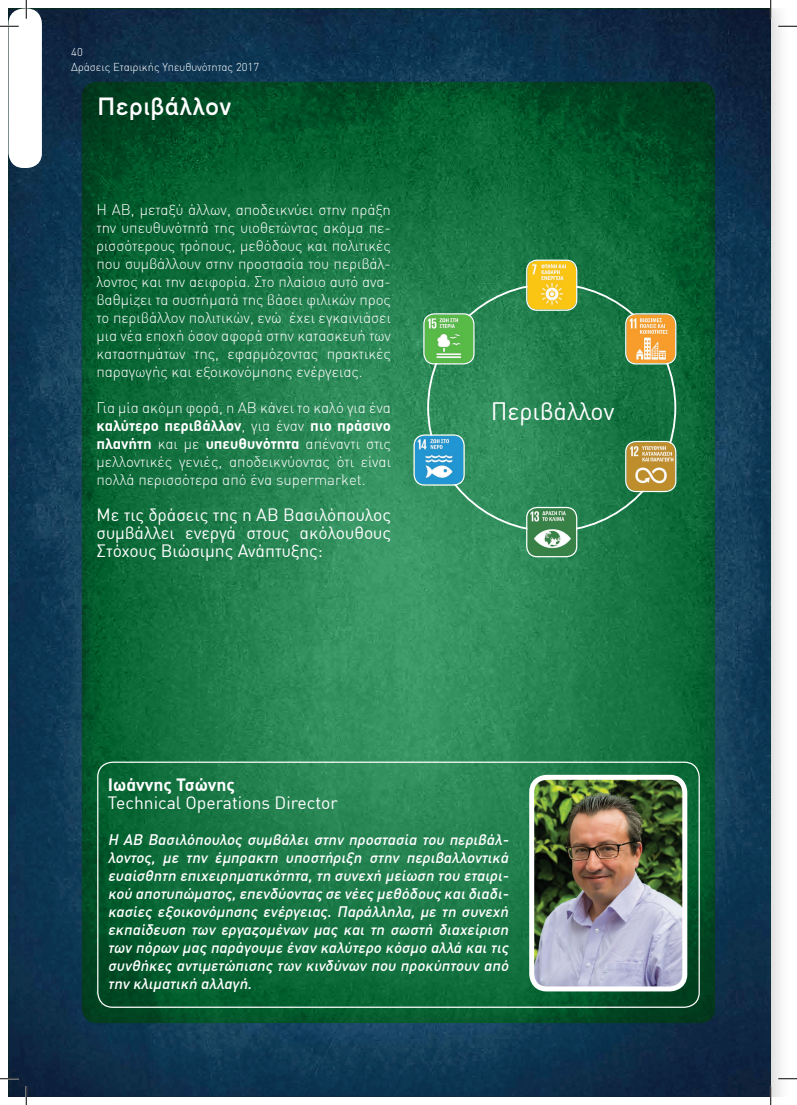
<style>
.page{position:relative;width:797px;height:1105px;background:#fff}
.page>*{position:absolute;margin:0;border:0;box-sizing:border-box;transform-origin:0 0}
.t1{font:500 25px "CF Dromon";color:#fff}
.t2{font:24.75px "DIN Greek";color:#fff}
.t3{font:17.5px/18px "DIN Greek";color:#fff;text-align:justify}
.t4{font:700 17.5px "DIN Greek";color:#fff}
.t5{font:300 15px/18px "DIN Greek";color:#fff;text-align:justify}
.t6{font:italic 500 15px/18px "DIN Greek";letter-spacing:-.005em;color:#fff;text-align:justify}
.t7{font:300 11.25px "DIN Greek";color:#fff}
.s1{font-weight:700}
</style>
<div class="page">
<div style="left:9px;top:9px;width:779px;height:1087px;background:#231f20;opacity:.3"></div>
<img style="left:527px;top:261px;width:49px;height:49px">
<div style="left:526px;top:260px;width:51px;height:51px;border:1px solid #fff;border-radius:10px"></div>
<img style="left:424px;top:314px;width:49px;height:49px">
<div style="left:423px;top:313px;width:51px;height:51px;border:1px solid #fff;border-radius:10px"></div>
<img style="left:415px;top:436px;width:48px;height:48px">
<div style="left:413px;top:434px;width:52px;height:52px;border:1px solid #fff;border-radius:10px"></div>
<img style="left:527px;top:508px;width:49px;height:48px">
<div style="left:526px;top:507px;width:51px;height:50px;border:1px solid #fff;border-radius:10px"></div>
<img style="left:626px;top:314px;width:49px;height:49px">
<div style="left:625px;top:313px;width:51px;height:51px;border:1px solid #fff;border-radius:10px"></div>
<img style="left:626px;top:442px;width:49px;height:49px">
<div style="left:625px;top:441px;width:51px;height:51px;border:1px solid #fff;border-radius:10px"></div>
<div style="left:9px;top:9px;width:33px;height:159px;background:#fff;border-radius:15px"></div>
<svg style="left:0;top:25px;width:19px;height:2px"></svg>
<svg style="left:778px;top:25px;width:19px;height:2px"></svg>
<svg style="left:0;top:1078px;width:19px;height:1px"></svg>
<svg style="left:778px;top:1078px;width:19px;height:1px"></svg>
<svg style="left:25px;top:0;width:2px;height:19px"></svg>
<svg style="left:25px;top:1086px;width:2px;height:19px"></svg>
<svg style="left:770px;top:0;width:1px;height:19px"></svg>
<svg style="left:770px;top:1086px;width:1px;height:19px"></svg>
<p class="t7" style="left:71px;top:46px;width:13px">40</p>
<p class="t7" style="left:71px;top:61px;width:189px">Δράσεις Εταιρικής Yπευθυνότητας 2017</p>
<h1 class="t1" style="left:96px;top:90px;width:137px">Περιβάλλον</h1>
<p class="t5" style="left:96px;top:201px;width:296px">Η ΑΒ, μεταξύ άλλων, αποδεικνύει στην πράξη την υπευθυνότητά της υιοθετώντας ακόμα πε&shy;ρισσότερους τρόπους, μεθόδους και πολιτικές που συμβάλλουν στην προστασία του περιβάλ&shy;λοντος και την αειφορία. Στο πλαίσιο αυτό ανα&shy;βαθμίζει τα συστήματά της βάσει φιλικών προς το περιβάλλον πολιτικών, ενώ έχει εγκαινιάσει μια νέα εποχή όσον αφορά στην κατασκευή των καταστημάτων της, εφαρμόζοντας πρακτικές παραγωγής και εξοικονόμησης ενέργειας.</p>
<p class="t5" style="left:96px;top:399px;width:296px">Για μία ακόμη φορά, η ΑΒ κάνει το καλό για ένα <span class="s1">καλύτερο περιβάλλον</span>, για έναν <span class="s1">πιο πράσινο πλανήτη</span> και με <span class="s1">υπευθυνότητα</span> απέναντι στις μελλοντικές γενιές, αποδεικνύοντας ότι είναι πολλά περισσότερα από ένα supermarket.</p>
<p class="t3" style="left:96px;top:506px;width:296px">Με τις δράσεις της η ΑΒ Βασιλόπουλος συμβάλλει ενεργά στους ακόλουθους Στόχους Βιώσιμης Ανάπτυξης:</p>
<h2 class="t2" style="left:491px;top:397px;width:125px">Περιβάλλον</h2>
<p class="t4" style="left:108px;top:775px;width:129px">Ιωάννης Τσώνης</p>
<p class="t3" style="left:108px;top:794px;width:232px">Technical Operations Director</p>
<p class="t6" style="left:108px;top:831px;width:405px">Η ΑΒ Βασιλόπουλος συμβάλει στην προστασία του περιβάλ&shy;λοντος, με την έμπρακτη υποστήριξη στην περιβαλλοντικά ευαίσθητη επιχειρηματικότητα,τη συνεχή μείωση του εταιρι&shy;κού αποτυπώματος,επενδύοντας σε νέες μεθόδους καιδιαδι&shy;κασίες εξοικονόμησης ενέργειας. Παράλληλα, με τη συνεχή εκπαίδευση των εργαζομένων μας και τη σωστή διαχείριση των πόρων μας παράγουμε έναν καλύτερο κόσμο αλλά καιτις συνθήκες αντιμετώπισης των κινδύνων που προκύπτουν από την κλιματική αλλαγή.</p>
</div>
